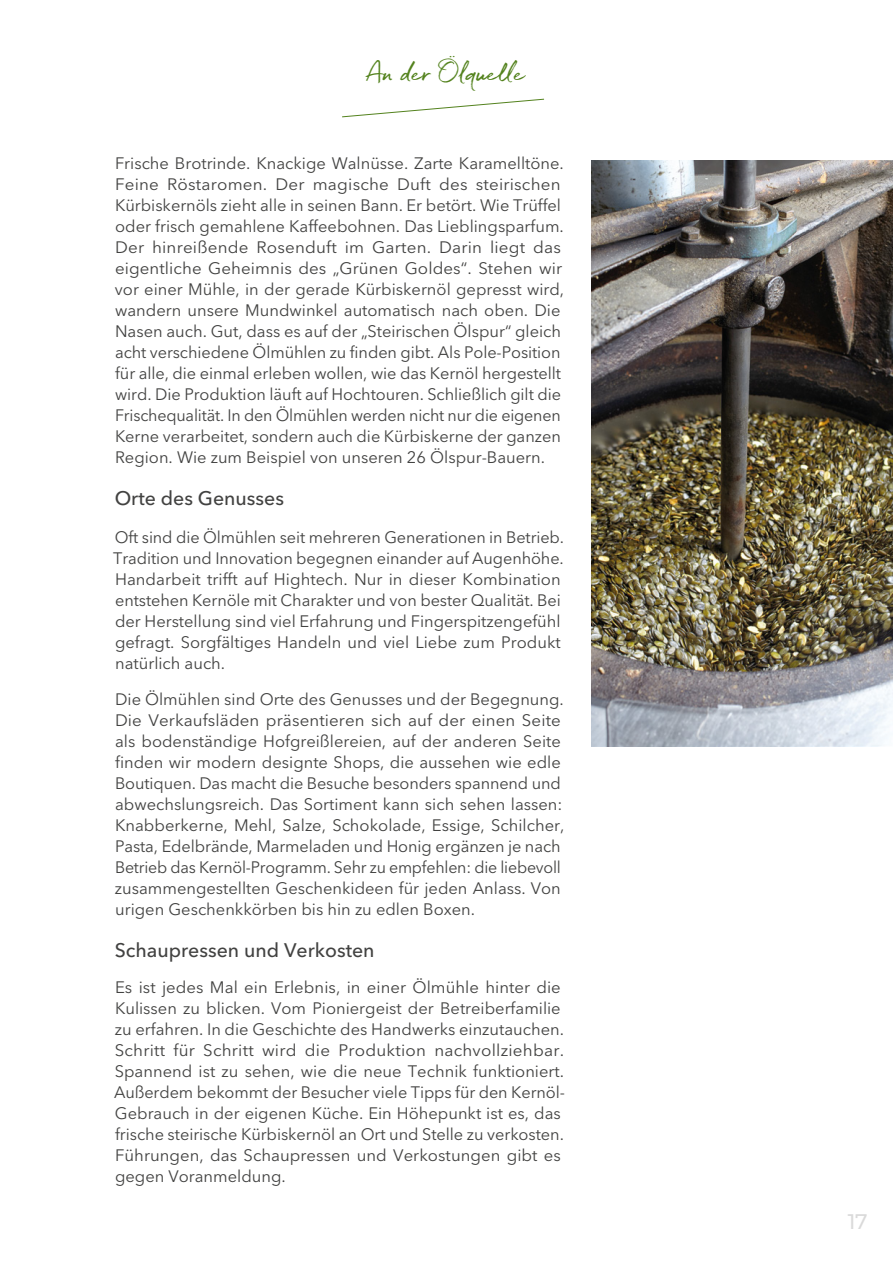
<style>
.page{position:relative;width:893px;height:1263px;background:#fff}
.page>*{position:absolute;margin:0;border:0;box-sizing:border-box;transform-origin:0 0}
.t1{font:22.5px "Quickbrush";color:#53821d}
.t2{font:21px "Montserrat";color:#dadada}
.t3{font:500 19.5px "Avenir Next LT Pro";color:#424241}
.t4{font:16.5px/21px "Avenir Next LT Pro";color:#424241}
</style>
<div class="page">
<svg style="left:342px;top:98px;width:202px;height:20px"></svg>
<img style="left:591px;top:161px;width:302px;height:585px">
<h1 class="t1" style="left:368px;top:59px;width:159px">An der Ölquelle</h1>
<p class="t4" style="left:115px;top:153px;width:451px">Frische Brotrinde. Knackige Walnüsse. Zarte Karamelltöne.<br>Feine Röstaromen. Der magische Duft des steirischen Kürbiskernöls zieht alle in seinen Bann. Er betört. Wie Trüffel oder frisch gemahlene Kaffeebohnen. Das Lieblingsparfum.<br>Der hinreißende Rosenduft im Garten. Darin liegt das eigentliche Geheimnis des „Grünen Goldes“. Stehen wir vor einer Mühle, in der gerade Kürbiskernöl gepresst wird, wandern unsere Mundwinkel automatisch nach oben. Die Nasen auch. Gut, dass es auf der „Steirischen Ölspur“ gleich acht verschiedene Ölmühlen zu finden gibt. Als Pole-Position für alle, die einmal erleben wollen, wie das Kernöl hergestellt wird. Die Produktion läuft auf Hochtouren. Schließlich gilt die Frischequalität. In den Ölmühlen werden nicht nur die eigenen Kerne verarbeitet, sondern auch die Kürbiskerne der ganzen Region. Wie zum Beispiel von unseren 26 Ölspur-Bauern.</p>
<p class="t3" style="left:115px;top:487px;width:171px">Orte des Genusses</p>
<p class="t4" style="left:113px;top:526px;width:452px">Oft sind die Ölmühlen seit mehreren Generationen in Betrieb.<br>Tradition und Innovation begegnen einander auf Augenhöhe.<br>Handarbeit trifft auf Hightech. Nur in dieser Kombination entstehen Kernöle mit Charakter und von bester Qualität. Bei der Herstellung sind viel Erfahrung und Fingerspitzengefühl gefragt. Sorgfältiges Handeln und viel Liebe zum Produkt natürlich auch.</p>
<p class="t4" style="left:115px;top:688px;width:451px">Die Ölmühlen sind Orte des Genusses und der Begegnung.<br>Die Verkaufsläden präsentieren sich auf der einen Seite als bodenständige Hofgreißlereien, auf der anderen Seite finden wir modern designte Shops, die aussehen wie edle Boutiquen. Das macht die Besuche besonders spannend und abwechslungsreich. Das Sortiment kann sich sehen lassen:<br>Knabberkerne, Mehl, Salze, Schokolade, Essige, Schilcher, Pasta, Edelbrände, Marmeladen und Honig ergänzen je nach Betrieb das Kernöl-Programm. Sehr zu empfehlen: die liebevoll zusammengestellten Geschenkideen für jeden Anlass. Von urigen Geschenkkörben bis hin zu edlen Boxen.</p>
<p class="t3" style="left:115px;top:938px;width:261px">Schaupressen und Verkosten</p>
<p class="t4" style="left:114px;top:976px;width:452px">Es ist jedes Mal ein Erlebnis, in einer Ölmühle hinter die Kulissen zu blicken. Vom Pioniergeist der Betreiberfamilie zu erfahren. In die Geschichte des Handwerks einzutauchen.<br>Schritt für Schritt wird die Produktion nachvollziehbar.<br>Spannend ist zu sehen, wie die neue Technik funktioniert.<br>Außerdem bekommt der Besucher viele Tipps für den Kernöl-Gebrauch in der eigenen Küche. Ein Höhepunkt ist es, das frische steirische Kürbiskernöl an Ort und Stelle zu verkosten.<br>Führungen, das Schaupressen und Verkostungen gibt es gegen Voranmeldung.</p>
<p class="t2" style="left:848px;top:1206px;width:21px">17</p>
</div>
